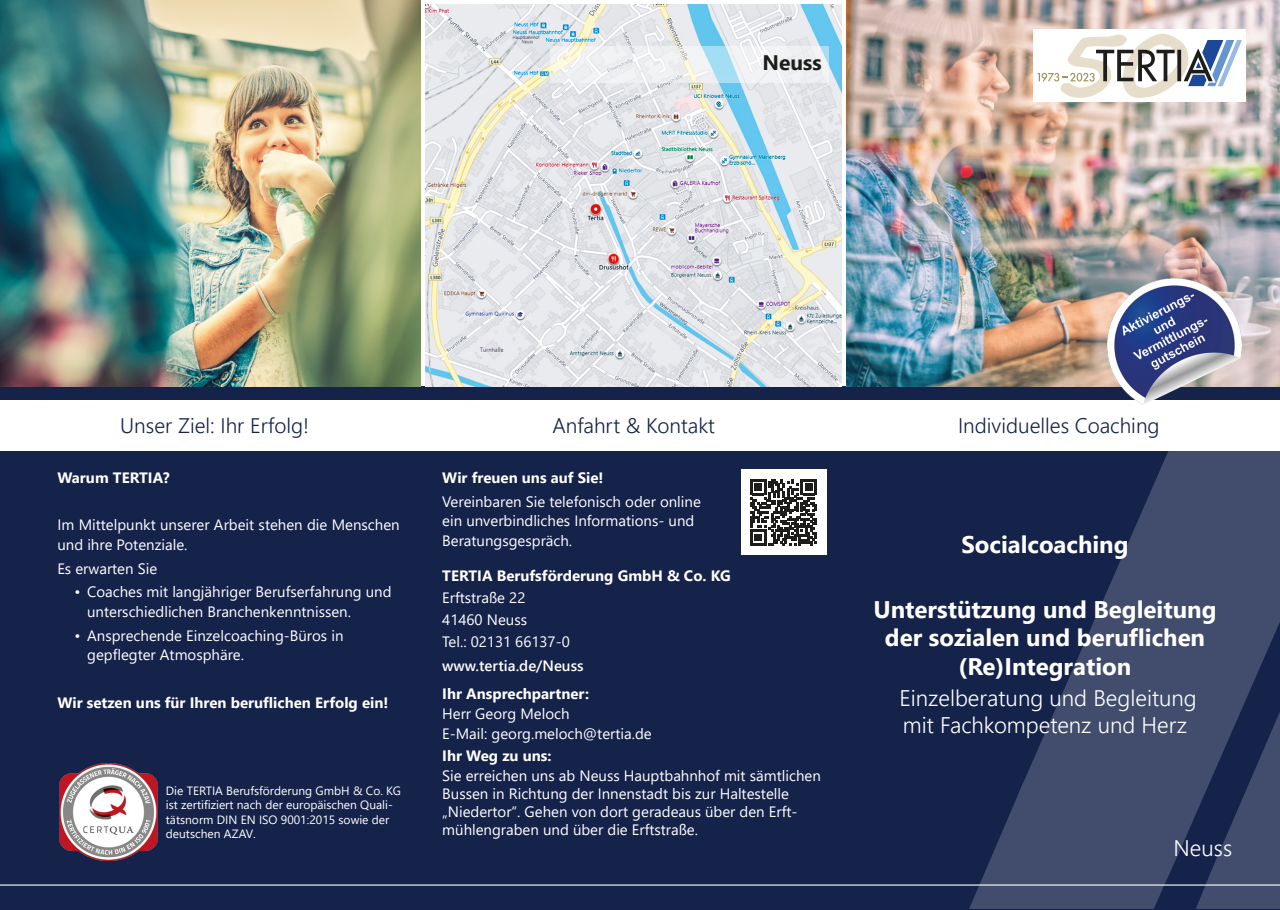
<style>
.page{position:relative;width:1280px;height:910px;background:#fff}
.page>*{position:absolute;margin:0;border:0;box-sizing:border-box;transform-origin:0 0}
.t1{font:700 24px/28.8px "Segoe UI";color:#fff;text-align:center}
.t2{font:300 22.5px/27px "Segoe UI";color:#fff}
.t3{font:300 21px "Segoe UI";color:#15224a}
.t4{font:700 21px "Segoe UI";color:#1d1d1b}
.t5{font:15px/19.5px "Segoe UI";color:#fff}
.t6{font:700 15px "Segoe UI";color:#fff}
.t7{font:600 15px "Segoe UI";color:#fff}
.t8{font:12px/14.4px "Segoe UI";color:#fff}
</style>
<div class="page">
<div style="left:0;top:387px;width:1280px;height:523px;background:#15224a"></div>
<hr style="left:0;top:884px;width:1280px;height:2px;background:#fff">
<svg style="left:1023px;top:451px;width:257px;height:392px;fill:#424d6d"></svg>
<svg style="left:969px;top:783px;width:214px;height:126px"></svg>
<svg style="left:1196px;top:711px;width:84px;height:198px"></svg>
<img style="left:425px;top:4px;width:417px;height:383px">
<svg style="left:550px;top:46px;width:279px;height:37px;fill:#eef0f4"></svg>
<div style="left:0;top:400px;width:1280px;height:51px;background:#fff"></div>
<img style="left:846px;top:0;width:434px;height:387px">
<img style="left:0;top:0;width:421px;height:387px">
<div style="left:1033px;top:30px;width:213px;height:72px;background:#fff"></div>
<svg style="left:1037px;top:34px;width:205px;height:64px"></svg>
<img style="left:60px;top:763px;width:97px;height:98px">
<div style="left:741px;top:470px;width:85px;height:85px;background:#fff"></div>
<svg style="left:750px;top:479px;width:67px;height:67px"></svg>
<img style="left:1108px;top:279px;width:134px;height:126px">
<h3 class="t4" style="left:763px;top:42px;width:61px">Neuss</h3>
<h3 class="t3" style="left:120px;top:406px;width:190px">Unser Ziel: Ihr Erfolg!</h3>
<h3 class="t3" style="left:552px;top:406px;width:164px">Anfahrt &amp; Kontakt</h3>
<h3 class="t3" style="left:958px;top:406px;width:203px">Individuelles Coaching</h3>
<p class="t6" style="left:57px;top:463px;width:114px">Warum TERTIA?</p>
<p class="t5" style="left:57px;top:514px;width:344px">Im Mittelpunkt unserer Arbeit stehen die Menschen und ihre Potenziale.</p>
<p class="t5" style="left:57px;top:557px;width:101px">Es erwarten Sie</p>
<p class="t5" style="left:87px;top:581px;width:306px;text-indent:-13px">• Coaches mit langjähriger Berufserfahrung und unterschiedlichen Branchenkenntnissen.</p>
<p class="t5" style="left:87px;top:624px;width:258px;text-indent:-13px">• Ansprechende Einzelcoaching-Büros in gepflegter Atmosphäre.</p>
<p class="t6" style="left:57px;top:688px;width:332px">Wir setzen uns für Ihren beruflichen Erfolg ein!</p>
<p class="t8" style="left:166px;top:782px;width:237px">Die TERTIA Berufsförderung GmbH &amp; Co. KG ist zertifiziert nach der europäischen Quali&shy;tätsnorm DIN EN ISO 9001:2015 sowie der deutschen AZAV.</p>
<p class="t6" style="left:442px;top:463px;width:163px">Wir freuen uns auf Sie!</p>
<p class="t5" style="left:442px;top:490px;width:260px">Vereinbaren Sie telefonisch oder online ein unverbindliches Informations- und<br>Beratungsgespräch.</p>
<p class="t6" style="left:442px;top:561px;width:290px">TERTIA Berufsförderung GmbH &amp; Co. KG</p>
<p class="t5" style="left:442px;top:585px;width:129px;line-height:22.2px">Erftstraße 22<br>41460 Neuss<br>Tel.: 02131 66137-0</p>
<p class="t7" style="left:442px;top:652px;width:143px">www.tertia.de/Neuss</p>
<p class="t6" style="left:442px;top:680px;width:148px">Ihr Ansprechpartner:</p>
<p class="t5" style="left:442px;top:703px;width:211px;line-height:20.1px">Herr Georg Meloch<br>E-Mail: georg.meloch@tertia.de</p>
<p class="t6" style="left:442px;top:742px;width:111px">Ihr Weg zu uns:</p>
<p class="t5" style="left:442px;top:765px;width:380px;line-height:18px">Sie erreichen uns ab Neuss Hauptbahnhof mit sämtlichen Bussen in Richtung der Innenstadt bis zur Haltestelle „Niedertor“. Gehen von dort geradeaus über den Erft&shy;mühlengraben und über die Erftstraße.</p>
<h1 class="t1" style="left:961px;top:528px;width:169px">Socialcoaching</h1>
<h1 class="t1" style="left:873px;top:593px;width:345px">Unterstützung und Begleitung der sozialen und beruflichen (Re)Integration</h1>
<h2 class="t2" style="left:899px;top:683px;width:299px">Einzelberatung und Begleitung mit Fachkompetenz und Herz</h2>
<h2 class="t2" style="left:1173px;top:832px;width:60px">Neuss</h2>
</div>
